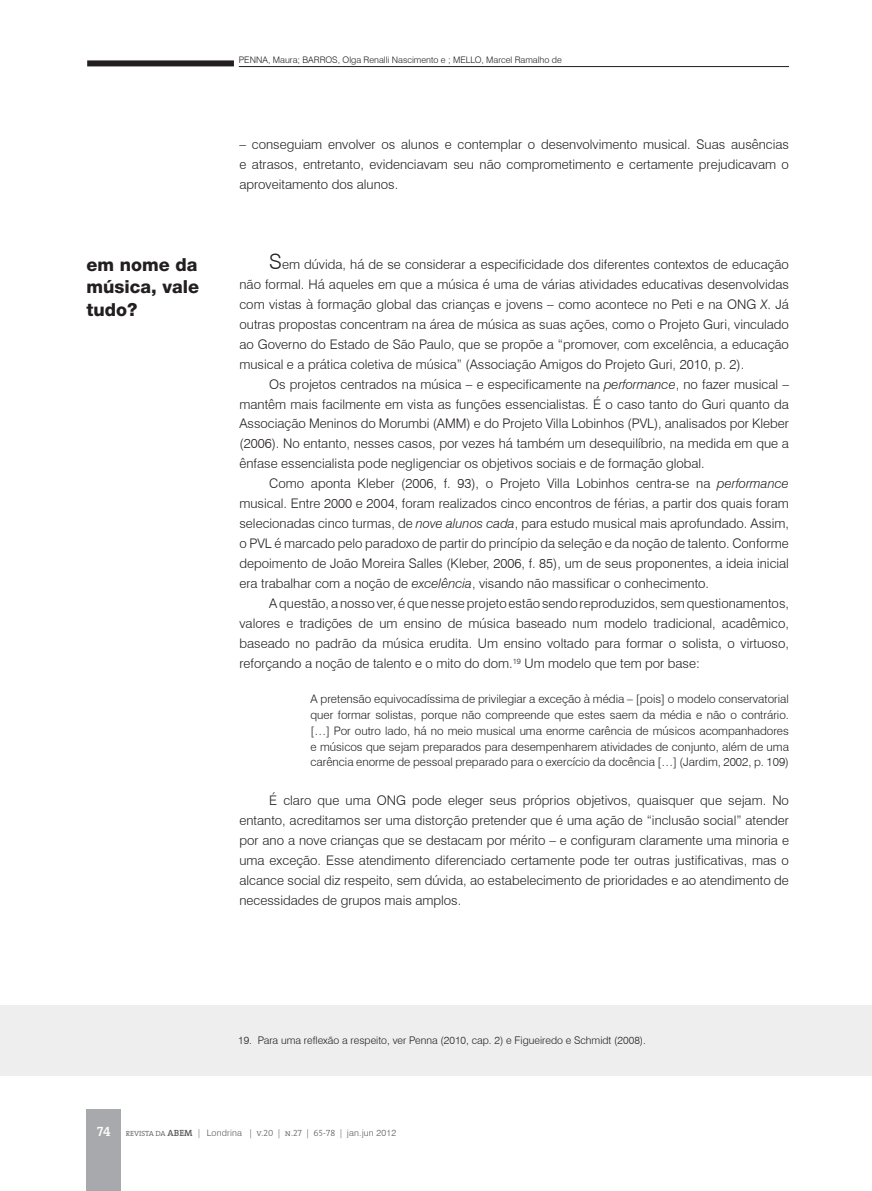
<style>
.page{position:relative;width:872px;height:1191px;background:#fff}
.page>*{position:absolute;margin:0;border:0;box-sizing:border-box;transform-origin:0 0}
.t1{font:800 18px/22.5px "Helvetica Neue";color:#231f20;text-align:justify}
.t2{font:300 13.2px/20px "Swiss 721 BT";color:#231f20;text-align:justify}
.t3{font:300 11.7px/15.8px "Swiss 721 BT";color:#231f20;text-align:justify}
.t4{font:300 10.5px "Swiss 721 BT";color:#231f20}
.t5{font:300 9px "Swiss 721 BT";color:#231f20}
.t6{font:300 9px "Swiss 721 BT";letter-spacing:.02em;color:#57585a}
.s1{font-size:21px}
.s2{font-style:italic}
.s3{font-family:"The Serif Semi Bold Caps";font-weight:400;font-size:13.5px;color:#fff}
.s4{font-family:"The Serif";font-size:7.5px}
.s5{font-family:"The Serif";font-weight:600}
.s6{font-family:"The Serif Light Caps";font-weight:400}
</style>
<div class="page">
<hr style="left:239px;top:66px;width:550px;height:1px;background:#231f20">
<div style="left:87px;top:60px;width:147px;height:6px;background:#231f20"></div>
<div style="left:86px;top:1109px;width:35px;height:82px;background:#a8a9ad"></div>
<div style="left:0;top:1005px;width:872px;height:71px;background:#eeeeef"></div>
<p class="t5" style="left:239px;top:54px;width:324px">PENNA, Maura; BARROS, Olga Renalli Nascimento e ; MELLO, Marcel Ramalho de</p>
<h1 class="t1" style="left:86px;top:253px;width:114px">em nome da música, vale tudo?</h1>
<p class="t2" style="left:239px;top:134px;width:551px">– conseguiam envolver os alunos e contemplar o desenvolvimento musical. Suas ausências e atrasos, entretanto, evidenciavam seu não comprometimento e certamente prejudicavam o aproveitamento dos alunos.</p>
<p class="t2" style="left:239px;top:254px;width:551px;text-indent:30px"><span class="s1">S</span>em dúvida, há de se considerar a especificidade dos diferentes contextos de educação não formal. Há aqueles em que a música é uma de várias atividades educativas desenvolvidas com vistas à formação global das crianças e jovens – como acontece no Peti e na ONG <span class="s2">X</span>. Já outras propostas concentram na área de música as suas ações, como o Projeto Guri, vinculado ao Governo do Estado de São Paulo, que se propõe a “promover, com excelência, a educação musical e a prática coletiva de música” (Associação Amigos do Projeto Guri, 2010, p. 2).</p>
<p class="t2" style="left:239px;top:374px;width:551px;text-indent:30px">Os projetos centrados na música – e especificamente na <span class="s2">performance</span>, no fazer musical – mantêm mais facilmente em vista as funções essencialistas. É o caso tanto do Guri quanto da Associação Meninos do Morumbi (AMM) e do Projeto Villa Lobinhos (PVL), analisados por Kleber (2006). No entanto, nesses casos, por vezes há também um desequilíbrio, na medida em que a ênfase essencialista pode negligenciar os objetivos sociais e de formação global.</p>
<p class="t2" style="left:239px;top:473px;width:551px;text-indent:30px">Como aponta Kleber (2006, f. 93), o Projeto Villa Lobinhos centra-se na <span class="s2">performance </span>musical. Entre 2000 e 2004, foram realizados cinco encontros de férias, a partir dos quais foram selecionadas cinco turmas, de <span class="s2">nove alunos cada</span>, para estudo musical mais aprofundado. Assim, o PVL é marcado pelo paradoxo de partir do princípio da seleção e da noção de talento. Conforme depoimento de João Moreira Salles (Kleber, 2006, f. 85), um de seus proponentes, a ideia inicial era trabalhar com a noção de <span class="s2">excelência</span>, visando não massificar o conhecimento.</p>
<p class="t2" style="left:239px;top:593px;width:551px;text-indent:30px">A questão, a nosso ver, é que nesse projeto estão sendo reproduzidos, sem questionamentos, valores e tradições de um ensino de música baseado num modelo tradicional, acadêmico, baseado no padrão da música erudita. Um ensino voltado para formar o solista, o virtuoso, reforçando a noção de talento e o mito do dom.<sup>19</sup> Um modelo que tem por base:</p>
<p class="t3" style="left:310px;top:691px;width:480px">A pretensão equivocadíssima de privilegiar a exceção à média – [pois] o modelo conservatorial quer formar solistas, porque não compreende que estes saem da média e não o contrário. […] Por outro lado, há no meio musical uma enorme carência de músicos acompanhadores e músicos que sejam preparados para desempenharem atividades de conjunto, além de uma carência enorme de pessoal preparado para o exercício da docência […] (Jardim, 2002, p. 109)</p>
<p class="t2" style="left:239px;top:790px;width:551px;text-indent:30px">É claro que uma ONG pode eleger seus próprios objetivos, quaisquer que sejam. No entanto, acreditamos ser uma distorção pretender que é uma ação de “inclusão social” atender por ano a nove crianças que se destacam por mérito – e configuram claramente uma minoria e uma exceção. Esse atendimento diferenciado certamente pode ter outras justificativas, mas o alcance social diz respeito, sem dúvida, ao estabelecimento de prioridades e ao atendimento de necessidades de grupos mais amplos.</p>
<p class="t4" style="left:238px;top:1033px;width:409px">19. Para uma reflexão a respeito, ver Penna (2010, cap. 2) e Figueiredo e Schmidt (2008).</p>
<p class="t6" style="left:97px;top:1127px;width:300px"><span class="s3">74</span> <span class="s4">REVISTA DA</span> <span class="s5">ABEM</span> | Londrina <span class="s6">| v.20 | n.27 | 65-78 |</span> jan.jun 2012</p>
</div>
